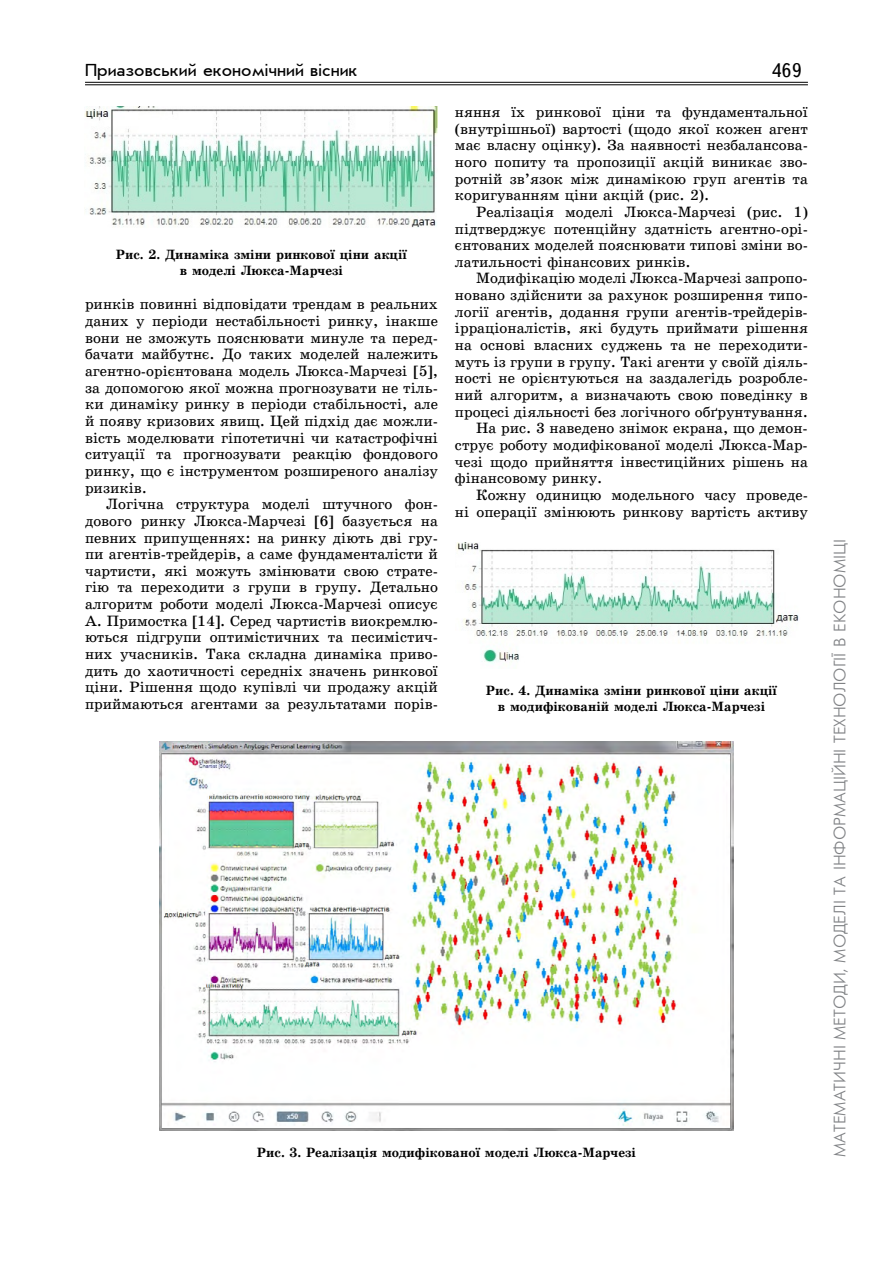
<style>
.page{position:relative;width:893px;height:1263px;background:#fff}
.page>*{position:absolute;margin:0;border:0;box-sizing:border-box;transform-origin:0 0}
.t1{font:19.5px "Ukrainian Text";color:#000}
.t2{font:18px "Ukrainian Journal Sans";color:#000}
.t3{font:16.5px "Ukrainian Futuris";color:#808285}
.t4{font:15px/16.6px "Ukrainian School";color:#000;text-align:justify}
.t5{font:700 13.5px/16.6px "Ukrainian School";color:#000;text-align:center}
</style>
<div class="page">
<hr style="left:85px;top:82px;width:723px;height:1px;background:#000">
<hr style="left:85px;top:85px;width:723px;height:1px;background:#000">
<img style="left:159px;top:742px;width:575px;height:388px">
<img style="left:85px;top:106px;width:353px;height:122px">
<img style="left:456px;top:542px;width:343px;height:122px">
<p class="t2" style="left:85px;top:61px;width:274px">Приазовський економічний вісник</p>
<h1 class="t1" style="left:771px;top:60px;width:32px">469</h1>
<p class="t5" style="left:116px;top:246px;width:293px">Рис. 2. Динаміка зміни ринкової ціни акції в моделі Люкса-Марчезі</p>
<p class="t4" style="left:85px;top:296px;width:354px">ринків повинні відповідати трендам в реальних даних у періоди нестабільності ринку, інакше вони не зможуть пояснювати минуле та перед&shy;бачати майбутнє. До таких моделей належить агентно-орієнтована модель Люкса-Марчезі [5], за допомогою якої можна прогнозувати не тіль&shy;ки динаміку ринку в періоди стабільності, але й появу кризових явищ. Цей підхід дає можли&shy;вість моделювати гіпотетичні чи катастрофічні ситуації та прогнозувати реакцію фондового ринку, що є інструментом розширеного аналізу ризиків.</p>
<p class="t4" style="left:85px;top:496px;width:354px;text-indent:21px">Логічна структура моделі штучного фон&shy;дового ринку Люкса-Марчезі [6] базується на певних припущеннях: на ринку діють дві гру&shy;пи агентів-трейдерів, а саме фундаменталісти й чартисти, які можуть змінювати свою страте&shy;гію та переходити з групи в групу. Детально алгоритм роботи моделі Люкса-Марчезі описує А. Примостка [14]. Серед чартистів виокремлю&shy;ються підгрупи оптимістичних та песимістич&shy;них учасників. Така складна динаміка приво&shy;дить до хаотичності середніх значень ринкової ціни. Рішення щодо купівлі чи продажу акцій приймаються агентами за результатами порів-</p>
<p class="t4" style="left:455px;top:104px;width:354px">няння їх ринкової ціни та фундаментальної (внутрішньої) вартості (щодо якої кожен агент має власну оцінку). За наявності незбалансова&shy;ного попиту та пропозиції акцій виникає зво&shy;ротній зв’язок між динамікою груп агентів та коригуванням ціни акцій (рис. 2).</p>
<p class="t4" style="left:455px;top:203px;width:354px;text-indent:21px">Реалізація моделі Люкса-Марчезі (рис. 1) підтверджує потенційну здатність агентно-орі&shy;єнтованих моделей пояснювати типові зміни во&shy;латильності фінансових ринків.</p>
<p class="t4" style="left:476px;top:270px;width:333px">Модифікацію моделі Люкса-Марчезі запропо-</p>
<p class="t4" style="left:455px;top:287px;width:354px">новано здійснити за рахунок розширення типо-</p>
<p class="t4" style="left:455px;top:303px;width:354px">логії агентів, додання групи агентів-трейдерів-</p>
<p class="t4" style="left:455px;top:320px;width:354px">ірраціоналістів, які будуть приймати рішення</p>
<p class="t4" style="left:455px;top:337px;width:354px">на основі власних суджень та не переходити-</p>
<p class="t4" style="left:455px;top:353px;width:354px">муть із групи в групу. Такі агенти у своїй діяль-</p>
<p class="t4" style="left:455px;top:370px;width:354px">ності не орієнтуються на заздалегідь розробле-</p>
<p class="t4" style="left:455px;top:387px;width:354px">ний алгоритм, а визначають свою поведінку в</p>
<p class="t4" style="left:455px;top:403px;width:354px">процесі діяльності без логічного обґрунтування.</p>
<p class="t4" style="left:476px;top:420px;width:333px">На рис. 3 наведено знімок екрана, що демон-</p>
<p class="t4" style="left:455px;top:437px;width:354px">струє роботу модифікованої моделі Люкса-Мар-</p>
<p class="t4" style="left:455px;top:453px;width:354px">чезі щодо прийняття інвестиційних рішень на</p>
<p class="t4" style="left:455px;top:470px;width:149px">фінансовому ринку.</p>
<p class="t4" style="left:476px;top:487px;width:333px">Кожну одиницю модельного часу проведе-</p>
<p class="t4" style="left:455px;top:503px;width:354px">ні операції змінюють ринкову вартість активу</p>
<p class="t5" style="left:486px;top:682px;width:293px">Рис. 4. Динаміка зміни ринкової ціни акції в модифікованій моделі Люкса-Марчезі</p>
<p class="t5" style="left:257px;top:1144px;width:380px">Рис. 3. Реалізація модифікованої моделі Люкса-Марчезі</p>
<p class="t3" style="left:831px;top:1157px;width:619px;rotate:-90deg">МАТЕМАТИЧНІ МЕТОДИ, МОДЕЛІ ТА ІНФОРМАЦІЙНІ ТЕХНОЛОГІЇ В ЕКОНОМІЦІ</p>
</div>
